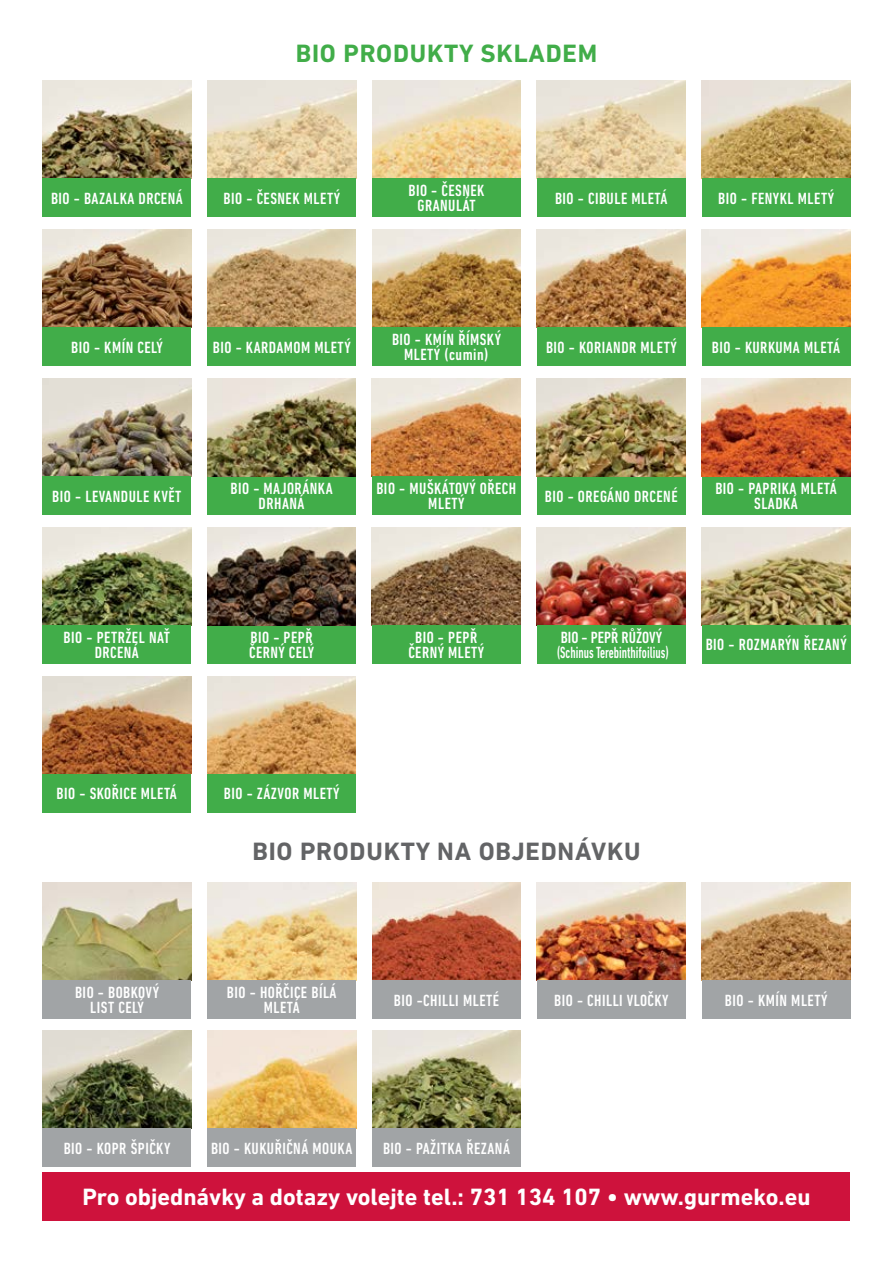
<style>
.page{position:relative;width:893px;height:1263px;background:#fff}
.page>*{position:absolute;margin:0;border:0;box-sizing:border-box;transform-origin:0 0}
.t1{font:700 25.5px "DIN Next LT Pro";letter-spacing:.03em;color:#636466}
.t2{font:700 25.5px "DIN Next LT Pro";letter-spacing:.03em;color:#41ad49}
.t3{font:700 24px "DIN Next LT Pro";color:#fff}
.t4{font:500 condensed 16.5px/15px "DIN Next LT Pro";letter-spacing:.03em;color:#fff;text-align:center}
.t5{font:500 condensed 16.5px/15px "DIN Next LT Pro";color:#fff}
</style>
<div class="page">
<img style="left:372px;top:81px;width:149px;height:98px">
<img style="left:702px;top:230px;width:148px;height:97px">
<img style="left:42px;top:676px;width:149px;height:98px">
<img style="left:42px;top:527px;width:149px;height:98px">
<div style="left:372px;top:179px;width:149px;height:38px;background:#41ad49"></div>
<div style="left:702px;top:327px;width:148px;height:39px;background:#41ad49"></div>
<div style="left:42px;top:774px;width:149px;height:38px;background:#41ad49"></div>
<div style="left:42px;top:625px;width:149px;height:38px;background:#41ad49"></div>
<img style="left:43px;top:1030px;width:148px;height:98px">
<img style="left:372px;top:1030px;width:149px;height:98px">
<img style="left:372px;top:882px;width:149px;height:98px">
<div style="left:43px;top:1128px;width:148px;height:39px;background:#a1a4a6"></div>
<div style="left:372px;top:1128px;width:149px;height:39px;background:#a1a4a6"></div>
<div style="left:372px;top:980px;width:149px;height:39px;background:#a1a4a6"></div>
<img style="left:207px;top:1030px;width:149px;height:98px">
<img style="left:537px;top:882px;width:149px;height:98px">
<div style="left:207px;top:1128px;width:149px;height:39px;background:#a1a4a6"></div>
<div style="left:537px;top:980px;width:149px;height:39px;background:#a1a4a6"></div>
<img style="left:207px;top:230px;width:149px;height:97px">
<div style="left:207px;top:327px;width:149px;height:39px;background:#41ad49"></div>
<img style="left:207px;top:882px;width:149px;height:98px">
<img style="left:372px;top:378px;width:149px;height:98px">
<img style="left:372px;top:230px;width:149px;height:97px">
<div style="left:207px;top:980px;width:149px;height:39px;background:#a1a4a6"></div>
<div style="left:372px;top:476px;width:149px;height:38px;background:#41ad49"></div>
<div style="left:372px;top:327px;width:149px;height:39px;background:#41ad49"></div>
<img style="left:43px;top:882px;width:148px;height:98px">
<img style="left:702px;top:882px;width:148px;height:98px">
<div style="left:43px;top:980px;width:148px;height:39px;background:#a1a4a6"></div>
<div style="left:702px;top:980px;width:148px;height:39px;background:#a1a4a6"></div>
<img style="left:537px;top:230px;width:149px;height:97px">
<img style="left:702px;top:527px;width:148px;height:98px">
<img style="left:207px;top:81px;width:149px;height:98px">
<div style="left:537px;top:327px;width:149px;height:39px;background:#41ad49"></div>
<div style="left:702px;top:625px;width:148px;height:38px;background:#41ad49"></div>
<div style="left:207px;top:179px;width:149px;height:38px;background:#41ad49"></div>
<div style="left:702px;top:476px;width:148px;height:38px;background:#41ad49"></div>
<img style="left:702px;top:378px;width:148px;height:98px">
<img style="left:702px;top:81px;width:148px;height:98px">
<img style="left:372px;top:527px;width:149px;height:98px">
<div style="left:702px;top:179px;width:148px;height:38px;background:#41ad49"></div>
<div style="left:207px;top:476px;width:149px;height:38px;background:#41ad49"></div>
<div style="left:372px;top:625px;width:149px;height:38px;background:#41ad49"></div>
<img style="left:207px;top:378px;width:149px;height:98px">
<img style="left:43px;top:81px;width:148px;height:98px">
<img style="left:537px;top:527px;width:149px;height:98px">
<img style="left:43px;top:230px;width:148px;height:97px">
<div style="left:43px;top:179px;width:148px;height:38px;background:#41ad49"></div>
<div style="left:537px;top:625px;width:149px;height:38px;background:#41ad49"></div>
<div style="left:537px;top:476px;width:149px;height:38px;background:#41ad49"></div>
<div style="left:43px;top:327px;width:148px;height:39px;background:#41ad49"></div>
<img style="left:537px;top:378px;width:149px;height:98px">
<img style="left:537px;top:81px;width:149px;height:98px">
<img style="left:42px;top:378px;width:149px;height:98px">
<img style="left:207px;top:676px;width:149px;height:98px">
<div style="left:537px;top:179px;width:149px;height:38px;background:#41ad49"></div>
<div style="left:42px;top:476px;width:149px;height:38px;background:#41ad49"></div>
<div style="left:207px;top:774px;width:149px;height:38px;background:#41ad49"></div>
<div style="left:207px;top:625px;width:149px;height:38px;background:#41ad49"></div>
<img style="left:207px;top:527px;width:149px;height:98px">
<div style="left:43px;top:1171px;width:807px;height:49px;background:#ce123c"></div>
<h1 class="t2" style="left:296px;top:38px;width:303px">BIO PRODUKTY SKLADEM</h1>
<p class="t4" style="left:51px;top:191px;width:133px">BIO - BAZALKA DRCENÁ</p>
<p class="t4" style="left:224px;top:191px;width:118px">BIO - ČESNEK MLETÝ</p>
<p class="t4" style="left:408px;top:183px;width:78px">BIO - ČESNEK<br>GRANULÁT</p>
<p class="t4" style="left:555px;top:191px;width:114px">BIO - CIBULE MLETÁ</p>
<p class="t4" style="left:718px;top:191px;width:117px">BIO - FENYKL MLETÝ</p>
<p class="t4" style="left:71px;top:340px;width:93px">BIO - KMÍN CELÝ</p>
<p class="t4" style="left:213px;top:340px;width:139px">BIO - KARDAMOM MLETÝ</p>
<p class="t4" style="left:392px;top:332px;width:111px">BIO - KMÍN ŘÍMSKÝ<br>MLETÝ (cumin(</p>
<p class="t4" style="left:546px;top:340px;width:132px">BIO - KORIANDR MLETÝ</p>
<p class="t4" style="left:712px;top:340px;width:130px">BIO - KURKUMA MLETÁ</p>
<p class="t4" style="left:52px;top:488px;width:131px">BIO - LEVANDULE KVĚT</p>
<p class="t4" style="left:231px;top:481px;width:104px">BIO - MAJORÁNKA<br>DRHANÁ</p>
<p class="t4" style="left:376px;top:481px;width:141px">BIO - MUŠKÁTOVÝ OŘECH<br>MLETÝ</p>
<p class="t4" style="left:545px;top:488px;width:134px">BIO - OREGÁNO DRCENÉ</p>
<p class="t4" style="left:715px;top:481px;width:123px">BIO - PAPRIKA MLETÁ<br>SLADKÁ</p>
<p class="t4" style="left:64px;top:630px;width:108px">BIO - PETRŽEL NAŤ<br>DRCENÁ</p>
<p class="t4" style="left:249px;top:630px;width:67px;text-align:left">BIO - PEPŘ<br>ČERNÝ CELÝ</p>
<p class="t4" style="left:408px;top:630px;width:77px">BIO - PEPŘ<br>ČERNÝ MLETÝ</p>
<p class="t5" style="left:557px;top:630px;width:114px">BIO - PEPŘ RŮŽOVÝ (Schinus Terebinthifoilius(</p>
<p class="t4" style="left:706px;top:637px;width:143px">BIO - ROZMARÝN ŘEZANÝ</p>
<p class="t4" style="left:57px;top:786px;width:122px">BIO - SKOŘICE MLETÁ</p>
<p class="t4" style="left:224px;top:786px;width:117px">BIO - ZÁZVOR MLETÝ</p>
<h1 class="t1" style="left:252px;top:836px;width:390px">BIO PRODUKTY NA OBJEDNÁVKU</h1>
<p class="t4" style="left:75px;top:985px;width:85px">BIO - BOBKOVÝ</p>
<p class="t4" style="left:90px;top:1000px;width:55px">LIST CELÝ</p>
<p class="t4" style="left:227px;top:985px;width:111px">BIO - HOŘČICE BÍLÁ<br>MLETÁ</p>
<p class="t4" style="left:394px;top:992px;width:107px">BIO -CHILLI MLETÉ</p>
<p class="t4" style="left:554px;top:992px;width:116px">BIO - CHILLI VLOČKY</p>
<p class="t4" style="left:725px;top:992px;width:104px">BIO - KMÍN MLETÝ</p>
<p class="t4" style="left:64px;top:1140px;width:108px">BIO - KOPR ŠPIČKY</p>
<p class="t4" style="left:211px;top:1140px;width:143px">BIO - KUKUŘIČNÁ MOUKA</p>
<p class="t4" style="left:383px;top:1140px;width:128px">BIO - PAŽITKA ŘEZANÁ</p>
<h2 class="t3" style="left:82px;top:1182px;width:729px">Pro objednávky a dotazy volejte tel.: 731 134 107 • www.gurmeko.eu</h2>
</div>
